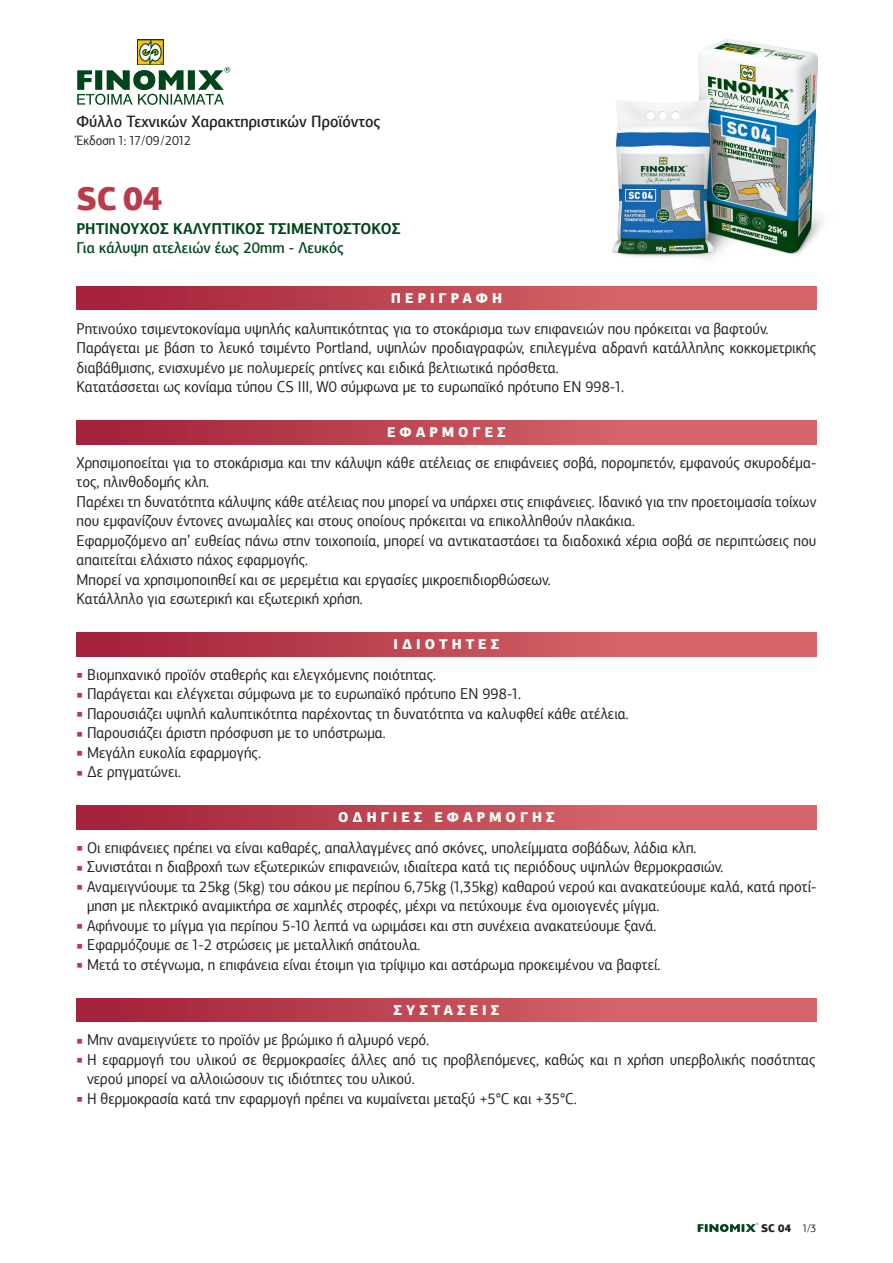
<style>
.page{position:relative;width:893px;height:1263px;background:#fff}
.page>*{position:absolute;margin:0;border:0;box-sizing:border-box;transform-origin:0 0}
.t1{font:900 33px "PF Agora Sans Pro";color:#ba3b4a;scale:.93 1}
.t2{font:500 16.5px "PF Agora Sans Pro";color:#231f20;scale:.93 1}
.t3{font:15.75px/19.5px "PF Agora Sans Pro";color:#231f20;scale:.93 1}
.t4{font:700 15.75px "PF Agora Sans Pro";color:#00461a;scale:.93 1}
.t5{font:500 15.75px "PF Agora Sans Pro";color:#00461a;scale:.93 1}
.t6{font:900 14.25px "PF Agora Sans Pro";letter-spacing:.3em;color:#fff;scale:.93 1}
.t7{font:13.5px "PF Agora Sans Pro";color:#231f20;scale:.93 1}
.t8{font:900 11.25px "PF Agora Sans Pro";color:#231f20;scale:.93 1}
.s1{font-size:34.05px}
.s2{font-size:7.5px;color:#ba3b4a}
.s3{font-weight:400}
</style>
<div class="page">
<svg style="left:698px;top:1223px;width:60px;height:9px"></svg>
<div style="left:77px;top:287px;width:739px;height:23px;background:linear-gradient(to right,#a4223b,#de7270)"></div>
<div style="left:77px;top:421px;width:739px;height:23px;background:linear-gradient(to right,#a4223b,#de7270)"></div>
<div style="left:77px;top:633px;width:739px;height:23px;background:linear-gradient(to right,#a4223b,#de7270)"></div>
<div style="left:77px;top:806px;width:739px;height:23px;background:linear-gradient(to right,#a4223b,#de7270)"></div>
<div style="left:77px;top:998px;width:739px;height:23px;background:linear-gradient(to right,#a4223b,#de7270)"></div>
<div style="left:137px;top:39px;width:27px;height:26px;background:#00461a"></div>
<svg style="left:77px;top:40px;width:153px;height:65px"></svg>
<img style="left:611px;top:39px;width:212px;height:219px">
<p class="t2" style="left:77px;top:111px;width:328px">Φύλλο Τεχνικών Χαρακτηριστικών Προϊόντος</p>
<p class="t7" style="left:77px;top:132px;width:125px">Έκδοση 1: 17/09/2012</p>
<h1 class="t1" style="left:77px;top:177px;width:94px">SC <span class="s1">04</span></h1>
<p class="t4" style="left:77px;top:218px;width:350px">ΡΗΤΙΝΟΥΧΟΣ ΚΑΛΥΠΤΙΚΟΣ ΤΣΙΜΕΝΤΟΣΤΟΚΟΣ</p>
<p class="t5" style="left:77px;top:238px;width:289px">Για κάλυψη ατελειών έως 20mm - Λευκός</p>
<p class="t6" style="left:391px;top:289px;width:121px">ΠΕΡΙΓΡΑΦΗ</p>
<p class="t3" style="left:77px;top:319px;width:797px">Ρητινούχο τσιμεντοκονίαμα υψηλής καλυπτικότητας για το στοκάρισμα των επιφανειών που πρόκειται να βαφτούν.<br>Παράγεται με βάση το λευκό τσιμέντο Portland, υψηλών προδιαγραφών, επιλεγμένα αδρανή κατάλληλης κοκκομετρικής διαβάθμισης, ενισχυμένο με πολυμερείς ρητίνες και ειδικά βελτιωτικά πρόσθετα.<br>Κατατάσσεται ως κονίαμα τύπου CS IΙI, W0 σύμφωνα με το ευρωπαϊκό πρότυπο ΕΝ 998-1.</p>
<p class="t6" style="left:387px;top:423px;width:129px">ΕΦΑΡΜΟΓΕΣ</p>
<p class="t3" style="left:77px;top:453px;width:797px">Χρησιμοποείται για το στοκάρισμα και την κάλυψη κάθε ατέλειας σε επιφάνειες σοβά, πορομπετόν, εμφανούς σκυροδέμα&shy;τος, πλινθοδομής κλπ.<br>Παρέχει τη δυνατότητα κάλυψης κάθε ατέλειας που μπορεί να υπάρχει στις επιφάνειες. Ιδανικό για την προετοιμασία τοίχων που εμφανίζουν έντονες ανωμαλίες και στους οποίους πρόκειται να επικολληθούν πλακάκια.<br>Εφαρμοζόμενο απ’ ευθείας πάνω στην τοιχοποιία, μπορεί να αντικαταστάσει τα διαδοχικά χέρια σοβά σε περιπτώσεις που απαιτείται ελάχιστο πάχος εφαρμογής.<br>Μπορεί να χρησιμοποιηθεί και σε μερεμέτια και εργασίες μικροεπιδιορθώσεων.<br>Κατάλληλο για εσωτερική και εξωτερική χρήση.</p>
<p class="t6" style="left:394px;top:635px;width:115px">ΙΔΙΟΤΗΤΕΣ</p>
<p class="t3" style="left:77px;top:665px;width:388px"><span class="s2">■</span> Βιομηχανικό προϊόν σταθερής και ελεγχόμενης ποιότητας.</p>
<p class="t3" style="left:77px;top:684px;width:480px"><span class="s2">■</span> Παράγεται και ελέγχεται σύμφωνα με το ευρωπαϊκό πρότυπο ΕΝ 998-1.</p>
<p class="t3" style="left:77px;top:704px;width:595px"><span class="s2">■</span> Παρουσιάζει υψηλή καλυπτικότητα παρέχοντας τη δυνατότητα να καλυφθεί κάθε ατέλεια.</p>
<p class="t3" style="left:77px;top:723px;width:334px"><span class="s2">■</span> Παρουσιάζει άριστη πρόσφυση με το υπόστρωμα.</p>
<p class="t3" style="left:77px;top:743px;width:200px"><span class="s2">■</span> Μεγάλη ευκολία εφαρμογής.</p>
<p class="t3" style="left:77px;top:762px;width:114px"><span class="s2">■</span> Δε ρηγματώνει.</p>
<p class="t6" style="left:338px;top:808px;width:234px">ΟΔΗΓΙΕΣ ΕΦΑΡΜΟΓΗΣ</p>
<p class="t3" style="left:77px;top:838px;width:668px"><span class="s2">■</span> Οι επιφάνειες πρέπει να είναι καθαρές, απαλλαγμένες από σκόνες, υπολείμματα σοβάδων, λάδια κλπ.</p>
<p class="t3" style="left:77px;top:857px;width:697px"><span class="s2">■</span> Συνιστάται η διαβροχή των εξωτερικών επιφανειών, ιδιαίτερα κατά τις περιόδους υψηλών θερμοκρασιών.</p>
<p class="t3" style="left:87px;top:877px;width:786px;text-indent:-11px"><span class="s2">■</span> Αναμειγνύουμε τα 25kg (5kg) του σάκου με περίπου 6,75kg (1,35kg) καθαρού νερού και ανακατεύουμε καλά, κατά προτί&shy;μηση με ηλεκτρικό αναμικτήρα σε χαμηλές στροφές, μέχρι να πετύχουμε ένα ομοιογενές μίγμα.</p>
<p class="t3" style="left:77px;top:916px;width:625px"><span class="s2">■</span> Αφήνουμε το μίγμα για περίπου 5-10 λεπτά να ωριμάσει και στη συνέχεια ανακατεύουμε ξανά.</p>
<p class="t3" style="left:77px;top:935px;width:371px"><span class="s2">■</span> Εφαρμόζουμε σε 1-2 στρώσεις με μεταλλική σπάτουλα.</p>
<p class="t3" style="left:77px;top:955px;width:630px"><span class="s2">■</span> Μετά το στέγνωμα, η επιφάνεια είναι έτοιμη για τρίψιμο και αστάρωμα προκειμένου να βαφτεί.</p>
<p class="t6" style="left:394px;top:1000px;width:115px">ΣΥΣΤΑΣΕΙΣ</p>
<p class="t3" style="left:77px;top:1030px;width:381px"><span class="s2">■</span> Μην αναμειγνύετε το προϊόν με βρώμικο ή αλμυρό νερό.</p>
<p class="t3" style="left:87px;top:1050px;width:785px;text-indent:-11px"><span class="s2">■</span> Η εφαρμογή του υλικού σε θερμοκρασίες άλλες από τις προβλεπόμενες, καθώς και η χρήση υπερβολικής ποσότητας νερού μπορεί να αλλοιώσουν τις ιδιότητες του υλικού.</p>
<p class="t3" style="left:77px;top:1089px;width:539px"><span class="s2">■</span> Η θερμοκρασία κατά την εφαρμογή πρέπει να κυμαίνεται μεταξύ +5°C και +35°C.</p>
<p class="t8" style="left:761px;top:1220px;width:61px">SC 04 <span class="s3">1/3</span></p>
</div>
